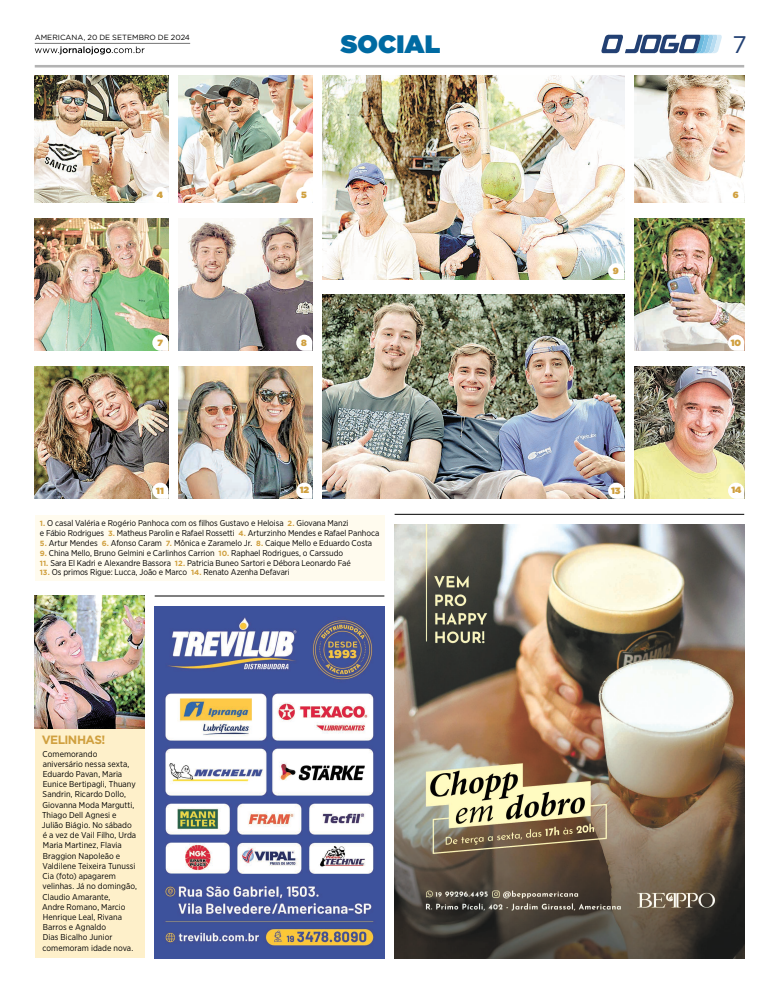
<style>
.page{position:relative;width:779px;height:993px;background:#fff}
.page>*{position:absolute;margin:0;border:0;box-sizing:border-box;transform-origin:0 0}
.t1{font:900 25.2px "Gotham";letter-spacing:.005em;color:#006aa2}
.t2{font:24px "Gotham";color:#224073}
.t3{font:700 12px "Gotham";letter-spacing:-.045em;color:#d0a03f}
.t4{font:900 9px "Gotham";letter-spacing:-.01em;color:#d0a03f}
.t5{font:8.5px/10.2px "Gotham Narrow";letter-spacing:-.005em;color:#000}
.t6{font:7.5px "Gotham";color:#000}
.s1{font-family:"Gotham";font-weight:700;font-size:7.5px;color:#d0a03f}
</style>
<div class="page">
<hr style="left:35px;top:43px;width:155px;height:1px;background:#767676">
<svg style="left:35px;top:46px;width:109px;height:8px"></svg>
<hr style="left:35px;top:65px;width:708px;height:2px;background:#b3b3b3">
<svg style="left:601px;top:35px;width:121px;height:18px"></svg>
<hr style="left:155px;top:595px;width:229px;height:1px;background:#000">
<img style="left:155px;top:606px;width:229px;height:351px">
<hr style="left:394px;top:514px;width:349px;height:1px;background:#000">
<img style="left:394px;top:524px;width:349px;height:433px">
<div style="left:35px;top:728px;width:109px;height:229px;background:#fef0ca"></div>
<div style="left:35px;top:514px;width:349px;height:66px;background:#fffbee"></div>
<img style="left:35px;top:595px;width:109px;height:133px">
<img style="left:35px;top:75px;width:133px;height:128px">
<img style="left:35px;top:218px;width:133px;height:133px">
<img style="left:178px;top:218px;width:134px;height:133px">
<img style="left:35px;top:366px;width:133px;height:132px">
<img style="left:178px;top:75px;width:134px;height:128px">
<img style="left:178px;top:366px;width:134px;height:132px">
<img style="left:322px;top:75px;width:302px;height:204px">
<img style="left:322px;top:294px;width:302px;height:204px">
<img style="left:634px;top:75px;width:109px;height:128px">
<img style="left:634px;top:218px;width:109px;height:133px">
<img style="left:634px;top:366px;width:109px;height:132px">
<svg style="left:152px;top:187px;width:16px;height:16px"></svg>
<svg style="left:152px;top:334px;width:16px;height:17px"></svg>
<svg style="left:152px;top:482px;width:16px;height:16px"></svg>
<svg style="left:296px;top:187px;width:16px;height:16px"></svg>
<svg style="left:296px;top:334px;width:16px;height:17px"></svg>
<svg style="left:296px;top:482px;width:16px;height:16px"></svg>
<svg style="left:607px;top:482px;width:17px;height:16px"></svg>
<svg style="left:607px;top:263px;width:17px;height:16px"></svg>
<svg style="left:727px;top:187px;width:16px;height:16px"></svg>
<svg style="left:727px;top:334px;width:16px;height:17px"></svg>
<svg style="left:727px;top:482px;width:16px;height:16px"></svg>
<p class="t6" style="left:35px;top:33px;width:157px">AMERICANA, 20 DE SETEMBRO DE 2024</p>
<h1 class="t1" style="left:341px;top:26px;width:101px">SOCIAL</h1>
<h2 class="t2" style="left:732px;top:29px;width:16px">7</h2>
<p class="t4" style="left:157px;top:188px;width:8px">4</p>
<p class="t4" style="left:301px;top:188px;width:7px">5</p>
<p class="t4" style="left:612px;top:264px;width:7px">9</p>
<p class="t4" style="left:157px;top:336px;width:7px">7</p>
<p class="t4" style="left:301px;top:336px;width:7px">8</p>
<p class="t4" style="left:156px;top:484px;width:9px">11</p>
<p class="t4" style="left:299px;top:483px;width:11px">12</p>
<p class="t4" style="left:611px;top:484px;width:11px">13</p>
<p class="t5" style="left:40px;top:518px;width:341px;line-height:9.8px"><span class="s1">1.</span> O casal Valéria e Rogério Panhoca com os filhos Gustavo e Heloisa <span class="s1">2.</span> Giovana Manzi<br>e Fábio Rodrigues <span class="s1">3.</span> Matheus Parolin e Rafael Rossetti <span class="s1">4.</span> Arturzinho Mendes e Rafael Panhoca</p>
<p class="t5" style="left:40px;top:537px;width:333px"><span class="s1">5.</span> Artur Mendes <span class="s1">6.</span> Afonso Caram <span class="s1">7.</span> Mônica e Zaramelo Jr. <span class="s1">8.</span> Caique Mello e Eduardo Costa</p>
<p class="t5" style="left:40px;top:547px;width:304px"><span class="s1">9.</span> China Mello, Bruno Gelmini e Carlinhos Carrion <span class="s1">10.</span> Raphael Rodrigues, o Carssudo</p>
<p class="t5" style="left:40px;top:557px;width:312px"><span class="s1">11.</span> Sara El Kadri e Alexandre Bassora <span class="s1">12.</span> Patricia Buneo Sartori e Débora Leonardo Faé</p>
<p class="t5" style="left:40px;top:567px;width:251px"><span class="s1">13.</span> Os primos Rigue: Lucca, João e Marco <span class="s1">14.</span> Renato Azenha Defavari</p>
<h3 class="t3" style="left:42px;top:733px;width:65px">VELINHAS!</h3>
<p class="t5" style="left:42px;top:748px;width:97px">Comemorando aniversário nessa sexta,<br>Eduardo Pavan, Maria<br>Eunice Bertipagli, Thuany<br>Sandrin, Ricardo Dollo,<br>Giovanna Moda Margutti,<br>Thiago Dell Agnesi e<br>Julião Biágio. No sábado é a vez de Vail Filho, Urda<br>Maria Martinez, Flavia<br>Braggion Napoleão e<br>Valdilene Teixeira Tunussi<br>Cia (foto) apagarem velinhas. Já no domingão,<br>Claudio Amarante,<br>Andre Romano, Marcio<br>Henrique Leal, Rivana<br>Barros e Agnaldo<br>Dias Bicalho Junior comemoram idade nova.</p>
<p class="t4" style="left:732px;top:188px;width:7px">6</p>
<p class="t4" style="left:730px;top:336px;width:12px">10</p>
<p class="t4" style="left:731px;top:483px;width:11px">14</p>
</div>
